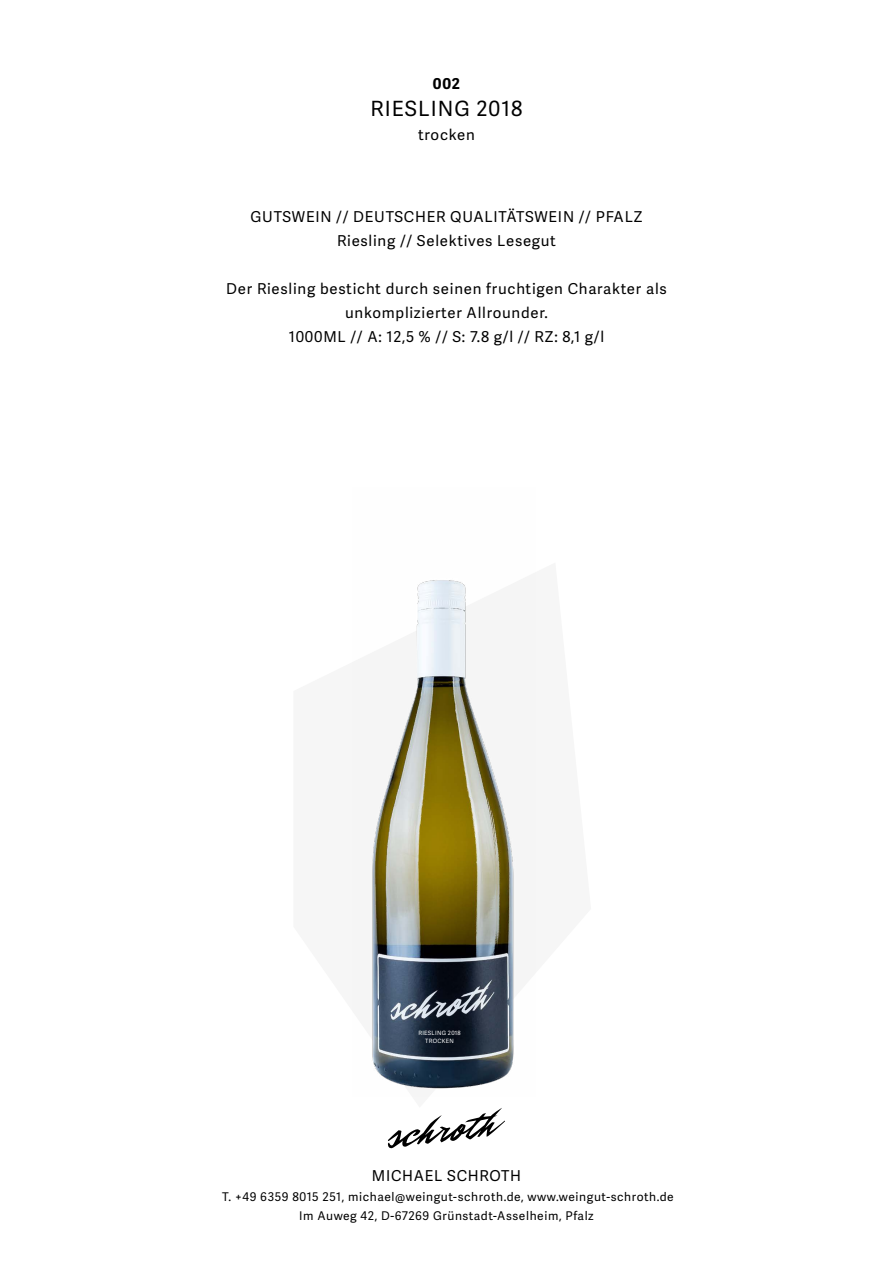
<style>
.page{position:relative;width:893px;height:1263px;background:#fff}
.page>*{position:absolute;margin:0;border:0;box-sizing:border-box;transform-origin:0 0}
.t1{font:21px "Adelle Sans";letter-spacing:.05em;color:#000}
.t2{font:15px/24px "Adelle Sans";letter-spacing:.05em;color:#000;text-align:center}
.t3{font:700 15px "Adelle Sans";color:#000}
.t4{font:12px/19.5px "Adelle Sans";letter-spacing:.05em;color:#000;text-align:center}
.t5{font:5.85px/7.5px "Adelle Sans";letter-spacing:.05em;color:#fff;text-align:center}
</style>
<div class="page">
<img style="left:370px;top:580px;width:145px;height:509px">
<svg style="left:388px;top:1108px;width:117px;height:40px"></svg>
<p class="t3" style="left:433px;top:73px;width:29px">002</p>
<h1 class="t1" style="left:371px;top:93px;width:153px">Riesling 2018</h1>
<p class="t2" style="left:418px;top:122px;width:58px">trocken</p>
<p class="t2" style="left:250px;top:204px;width:65px">GUTSWEIN</p>
<p class="t2" style="left:336px;top:204px;width:60px">// DEUTSC</p>
<p class="t2" style="left:415px;top:204px;width:68px">HER QUALIT</p>
<p class="t2" style="left:506px;top:204px;width:51px">ÄTSWEIN</p>
<p class="t2" style="left:579px;top:204px;width:37px">// PFALZ</p>
<p class="t2" style="left:337px;top:228px;width:220px">Riesling // Selektives Lesegut</p>
<p class="t2" style="left:226px;top:276px;width:442px">Der Riesling besticht durch seinen fruchtigen Charakter als unkomplizierter Allrounder.<br>1000ML // A: 12,5 % // S: 7.8 g/l // RZ: 8,1 g/l</p>
<p class="t5" style="left:418px;top:1029px;width:44px">riesling 2018 trocken</p>
<p class="t2" style="left:372px;top:1163px;width:53px">MICHAEL</p>
<p class="t2" style="left:447px;top:1163px;width:75px">SCHROTH</p>
<p class="t4" style="left:222px;top:1186px;width:453px">T. +49 6359 8015 251, michael@weingut-schroth.de, www.weingut-schroth.de<br>I m Auweg 42, D-67269 Grünstadt-Asselheim, Pfalz</p>
</div>
